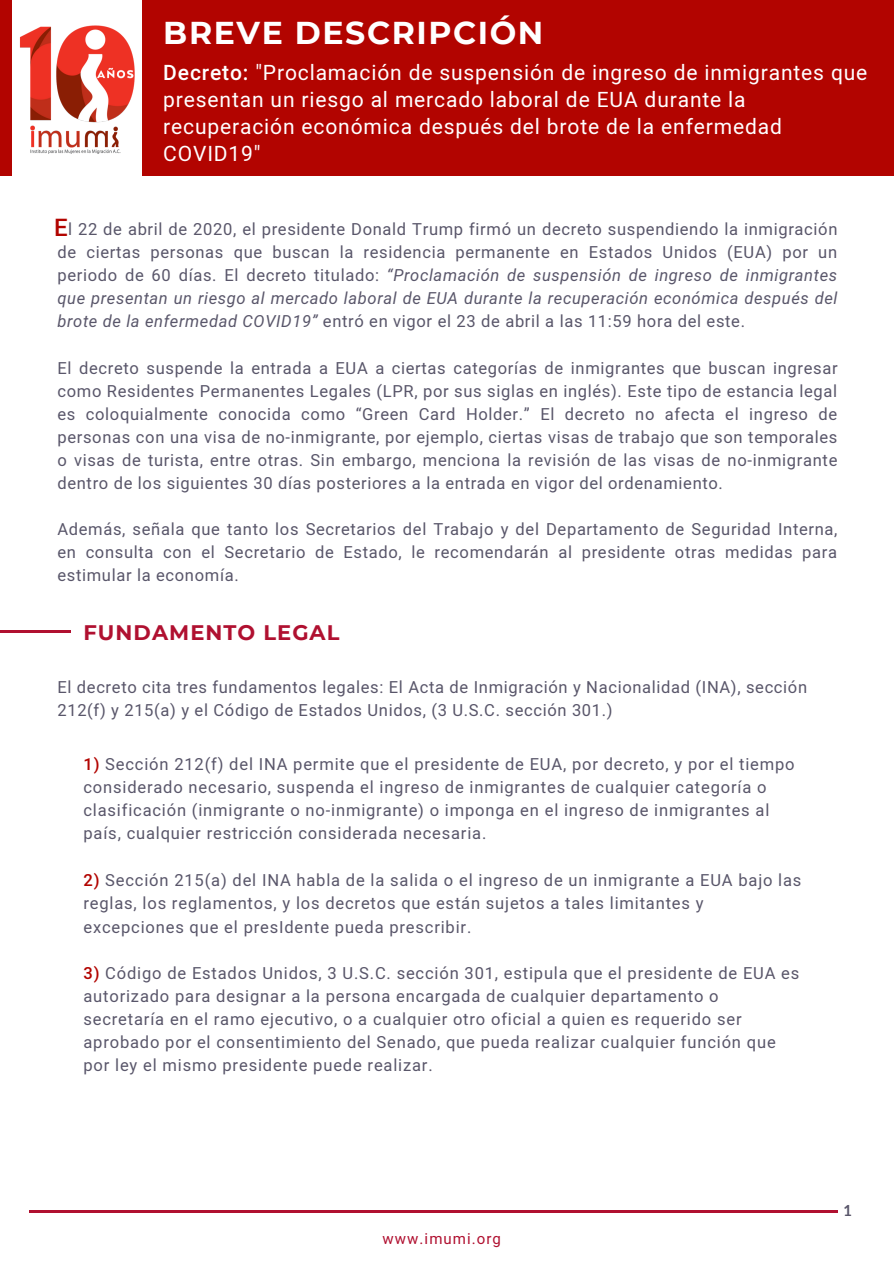
<style>
.page{position:relative;width:894px;height:1264px;background:#fff}
.page>*{position:absolute;margin:0;border:0;box-sizing:border-box;transform-origin:0 0}
.t1{font:700 31.5px "Montserrat";letter-spacing:.05em;color:#fff}
.t2{font:500 24px "Mardoto";color:#b20400}
.t3{font:21px/27px "Mardoto";letter-spacing:.04em;color:#fff}
.t4{font:700 21px "Montserrat";letter-spacing:.05em;color:#b01030}
.t5{font:16.5px/23.1px "Mardoto";letter-spacing:.05em;color:#59566a}
.t6{font:15px "Mardoto";letter-spacing:.07em;color:#b01030}
.t7{font:700 15px "Aleo";color:#59566a}
.s1{font-weight:500}
.s2{font-style:italic}
.s3{font-weight:500;color:#b20400}
</style>
<div class="page">
<div style="left:0;top:0;width:893px;height:176px;background:#b20400"></div>
<hr style="left:0;top:630px;width:70px;height:3px;background:#b01030">
<div style="left:13px;top:0;width:129px;height:186px;background:#fff"></div>
<img style="left:19px;top:25px;width:116px;height:129px">
<hr style="left:29px;top:1210px;width:306px;height:2px;background:#b01030">
<hr style="left:330px;top:1210px;width:306px;height:2px;background:#b01030">
<hr style="left:531px;top:1210px;width:306px;height:2px;background:#b01030">
<h1 class="t1" style="left:163px;top:13px;width:381px">BREVE DESCRIPCIÓN</h1>
<p class="t3" style="left:163px;top:59px;width:705px"><span class="s1">Decreto:</span> "Proclamación de suspensión de ingreso de inmigrantes que presentan un riesgo al mercado laboral de EUA durante la recuperación económica después del brote de la enfermedad COVID19"</p>
<h2 class="t2" style="left:54px;top:213px;width:15px">E</h2>
<p class="t5" style="left:57px;top:218px;width:781px;text-align:justify;text-indent:11px">l 22 de abril de 2020, el presidente Donald Trump firmó un decreto suspendiendo la inmigración de ciertas personas que buscan la residencia permanente en Estados Unidos (EUA) por un periodo de 60 días. El decreto titulado: <span class="s2">“Proclamación de suspensión de ingreso de inmigrantes que presentan un riesgo al mercado laboral de EUA durante la recuperación económica después del brote de la enfermedad COVID19”</span> entró en vigor el 23 de abril a las 11:59 hora del este.</p>
<p class="t5" style="left:57px;top:356px;width:781px;text-align:justify">El decreto suspende la entrada a EUA a ciertas categorías de inmigrantes que buscan ingresar como Residentes Permanentes Legales (LPR, por sus siglas en inglés). Este tipo de estancia legal es coloquialmente conocida como “Green Card Holder.” El decreto no afecta el ingreso de personas con una visa de no-inmigrante, por ejemplo, ciertas visas de trabajo que son temporales o visas de turista, entre otras. Sin embargo, menciona la revisión de las visas de no-inmigrante dentro de los siguientes 30 días posteriores a la entrada en vigor del ordenamiento.</p>
<p class="t5" style="left:57px;top:518px;width:781px;text-align:justify">Además, señala que tanto los Secretarios del Trabajo y del Departamento de Seguridad Interna, en consulta con el Secretario de Estado, le recomendarán al presidente otras medidas para estimular la economía.</p>
<p class="t4" style="left:83px;top:620px;width:257px">FUNDAMENTO LEGAL</p>
<p class="t5" style="left:57px;top:676px;width:751px">El decreto cita tres fundamentos legales: El Acta de Inmigración y Nacionalidad (INA), sección<br>212(f) y 215(a) y el Código de Estados Unidos, (3 U.S.C. sección 301.)</p>
<p class="t5" style="left:83px;top:752px;width:712px"><span class="s3">1)</span> Sección 212(f) del INA permite que el presidente de EUA, por decreto, y por el tiempo considerado necesario, suspenda el ingreso de inmigrantes de cualquier categoría o clasificación (inmigrante o no-inmigrante) o imponga en el ingreso de inmigrantes al país, cualquier restricción considerada necesaria.</p>
<p class="t5" style="left:83px;top:869px;width:719px"><span class="s3">2)</span> Sección 215(a) del INA habla de la salida o el ingreso de un inmigrante a EUA bajo las reglas, los reglamentos, y los decretos que están sujetos a tales limitantes y excepciones que el presIdente pueda prescribir.</p>
<p class="t5" style="left:83px;top:961px;width:717px"><span class="s3">3)</span> Código de Estados Unidos, 3 U.S.C. sección 301, estipula que el presidente de EUA es autorizado para designar a la persona encargada de cualquier departamento o secretaría en el ramo ejecutivo, o a cualquier otro oficial a quien es requerido ser aprobado por el consentimiento del Senado, que pueda realizar cualquier función que por ley el mismo presidente puede realizar.</p>
<p class="t6" style="left:382px;top:1229px;width:120px">www.imumi.org</p>
<p class="t7" style="left:843px;top:1201px;width:9px">1</p>
</div>
